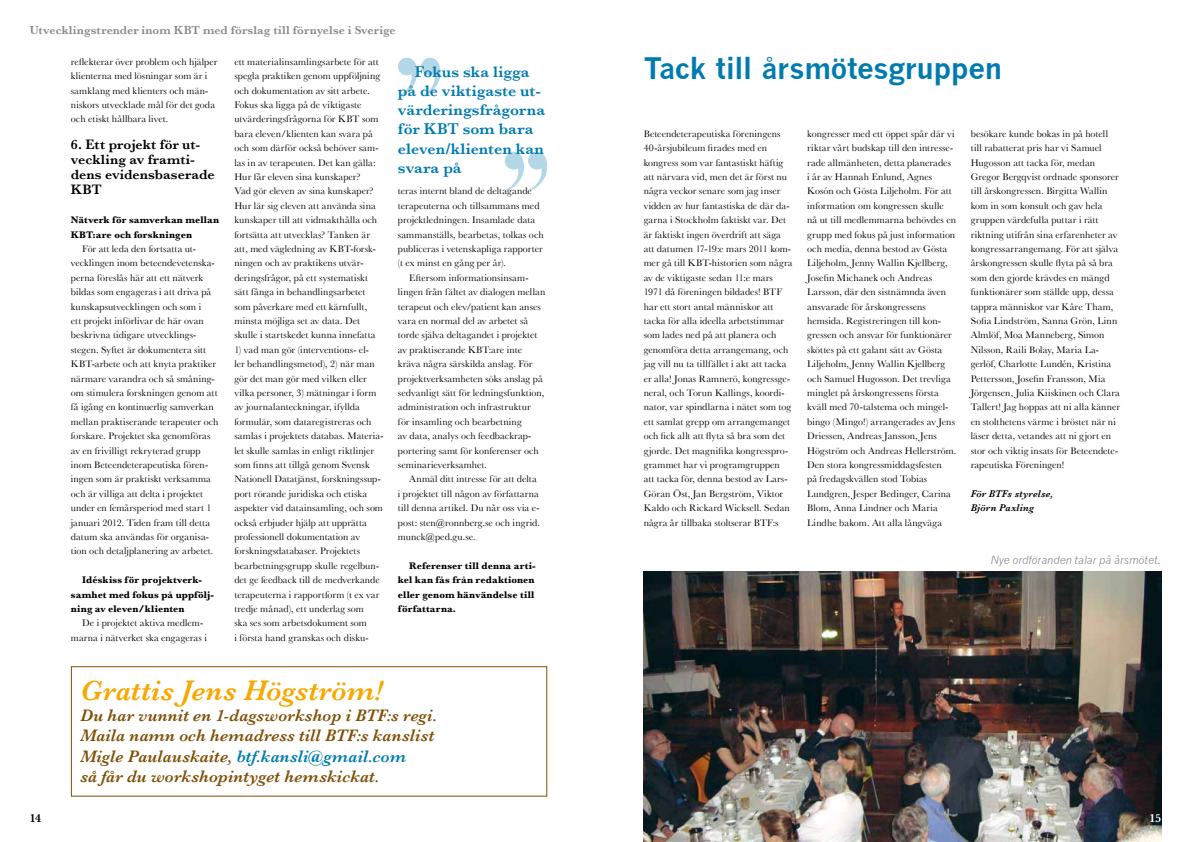
<style>
.page{position:relative;width:1191px;height:842px;background:#fff}
.page>*{position:absolute;margin:0;border:0;box-sizing:border-box;transform-origin:0 0}
.t1{font:700 29px "News Gothic";letter-spacing:-.015em;color:#007bb0}
.t2{font:italic 600 29px "Baskerville";letter-spacing:.005em;color:#f7a800}
.t3{font:italic 600 17px/20.4px "Baskerville";letter-spacing:.01em;color:#805007}
.t4{font:600 16px/19.2px "Baskerville";letter-spacing:.005em;color:#007bb0}
.t5{font:600 14px/15px "Baskerville";letter-spacing:.005em;color:#000}
.t6{font:600 12px "Baskerville";letter-spacing:.01em;color:#87888a}
.t7{font:600 12px "Baskerville";color:#000}
.t8{font:600 12px "Baskerville";color:#fff}
.t9{font:italic 11px "News Gothic";color:#87888a}
.t10{font:10px/14.4px "Baskerville";letter-spacing:.01em;color:#000}
.t11{font:700 10px/14.4px "Baskerville";letter-spacing:.01em;color:#000}
.t12{font:italic 600 10px/14.4px "Baskerville";letter-spacing:.015em;color:#000}
.s1{color:#007bb0}
</style>
<div class="page">
<div style="left:71px;top:666px;width:476px;height:131px;border:1px solid #805007"></div>
<img style="left:643px;top:572px;width:518px;height:270px">
<div style="left:398px;top:58px;width:18px;height:17px;background:#b5d8e8;border-radius:50%"></div>
<svg style="left:399px;top:57px;width:42px;height:39px"></svg>
<svg style="left:506px;top:152px;width:41px;height:38px"></svg>
<p class="t6" style="left:30px;top:23px;width:367px">Utvecklingstrender inom KBT med förslag till förnyelse i Sverige</p>
<p class="t10" style="left:71px;top:54px;width:148px">reflekterar över problem och hjälper klienterna med lösningar som är i samklang med klienters och män&shy;niskors utvecklade mål för det goda och etiskt hållbara livet.</p>
<h3 class="t5" style="left:71px;top:137px;width:145px">6. Ett projekt för ut&shy;veckling av framti&shy;dens evidensbaserade<br>KBT</h3>
<p class="t11" style="left:71px;top:213px;width:150px">Nätverk för samverkan mellan<br>KBT:are och forskningen</p>
<p class="t10" style="left:71px;top:241px;width:149px;text-indent:11px">För att leda den fortsatta ut&shy;vecklingen inom beteendevetenska&shy;perna föreslås här att ett nätverk bildas som engageras i att driva på kunskapsutvecklingen och som i<br>ett projekt införlivar de här ovan beskrivna tidigare utvecklings&shy;stegen. Syftet är dokumentera sitt KBT-arbete och att knyta praktiker närmare varandra och så småning&shy;om stimulera forskningen genom att få igång en kontinuerlig samverkan mellan praktiserande terapeuter och forskare. Projektet ska genomföras av en frivilligt rekryterad grupp inom Beteendeterapeutiska fören&shy;ingen som är praktiskt verksamma och är villiga att delta i projektet under en femårsperiod med start 1 januari 2012. Tiden fram till detta datum ska användas för organisa&shy;tion och detaljplanering av arbetet.</p>
<p class="t11" style="left:71px;top:573px;width:144px;text-indent:11px">Idéskiss för projektverk&shy;samhet med fokus på uppfölj&shy;ning av eleven/klienten</p>
<p class="t10" style="left:71px;top:616px;width:137px;text-indent:11px">De i projektet aktiva medlem&shy;marna i nätverket ska engageras i</p>
<p class="t10" style="left:234px;top:54px;width:147px">ett materialinsamlingsarbete för att spegla praktiken genom uppföljning och dokumentation av sitt arbete.<br>Fokus ska ligga på de viktigaste utvärderingsfrågorna för KBT som bara eleven/klienten kan svara på och som därför också behöver sam&shy;las in av terapeuten. Det kan gälla:<br>Hur får eleven sina kunskaper?<br>Vad gör eleven av sina kunskaper?<br>Hur lär sig eleven att använda sina kunskaper till att vidmakthålla och fortsätta att utvecklas? Tanken är att, med vägledning av KBT-forsk&shy;ningen och av praktikens utvär&shy;deringsfrågor, på ett systematiskt sätt fånga in behandlingsarbetet som påverkare med ett kärnfullt, minsta möjliga set av data. Det skulle i startskedet kunna innefatta</p>
<p class="t10" style="left:234px;top:342px;width:151px">1) vad man gör (interventions- el-<br>ler behandlingsmetod), 2) när man gör det man gör med vilken eller vilka personer, 3) mätningar i form av journalanteckningar, ifyllda formulär, som dataregistreras och samlas i projektets databas. Materia&shy;let skulle samlas in enligt riktlinjer som finns att tillgå genom Svensk Nationell Datatjänst, forskningssup&shy;port rörande juridiska och etiska aspekter vid datainsamling, och som också erbjuder hjälp att upprätta professionell dokumentation av forskningsdatabaser. Projektets bearbetningsgrupp skulle regelbun&shy;det ge feedback till de medverkande terapeuterna i rapportform (t ex var tredje månad), ett underlag som<br>ska ses som arbetsdokument som<br>i första hand granskas och disku-</p>
<h3 class="t4" style="left:398px;top:62px;width:149px;text-indent:17px">Fokus ska ligga på de viktigaste ut&shy;värderingsfrågorna för KBT som bara eleven/klienten kan svara på</h3>
<p class="t10" style="left:398px;top:184px;width:135px">teras internt bland de deltagande</p>
<p class="t10" style="left:398px;top:198px;width:143px">terapeuterna och tillsammans med</p>
<p class="t10" style="left:398px;top:213px;width:139px">projektledningen. Insamlade data</p>
<p class="t10" style="left:398px;top:227px;width:147px">sammanställs, bearbetas, tolkas och</p>
<p class="t10" style="left:398px;top:241px;width:146px">publiceras i vetenskapliga rapporter</p>
<p class="t10" style="left:398px;top:256px;width:109px">(t ex minst en gång per år).</p>
<p class="t10" style="left:409px;top:270px;width:121px">Eftersom informationsinsam-</p>
<p class="t10" style="left:398px;top:285px;width:149px">lingen från fältet av dialogen mellan</p>
<p class="t10" style="left:398px;top:299px;width:144px">terapeut och elev/patient kan anses</p>
<p class="t10" style="left:398px;top:313px;width:132px">vara en normal del av arbetet så</p>
<p class="t10" style="left:398px;top:328px;width:141px">torde själva deltagandet i projektet</p>
<p class="t10" style="left:398px;top:342px;width:126px">av praktiserande KBT:are inte</p>
<p class="t10" style="left:398px;top:357px;width:136px">kräva några särskilda anslag. För</p>
<p class="t10" style="left:398px;top:371px;width:146px">projektverksamheten söks anslag på</p>
<p class="t10" style="left:398px;top:385px;width:148px">sedvanligt sätt för ledningsfunktion,</p>
<p class="t10" style="left:398px;top:400px;width:134px">administration och infrastruktur</p>
<p class="t10" style="left:398px;top:414px;width:125px">för insamling och bearbetning</p>
<p class="t10" style="left:398px;top:429px;width:135px">av data, analys och feedbackrap-</p>
<p class="t10" style="left:398px;top:443px;width:142px">portering samt för konferenser och</p>
<p class="t10" style="left:398px;top:457px;width:91px">seminarieverksamhet.</p>
<p class="t10" style="left:409px;top:472px;width:129px">Anmäl ditt intresse för att delta</p>
<p class="t10" style="left:398px;top:486px;width:142px">i projektet till någon av författarna</p>
<p class="t10" style="left:398px;top:501px;width:143px">till denna artikel. Du når oss via e-</p>
<p class="t10" style="left:398px;top:515px;width:144px">post: sten@ronnberg.se och ingrid.</p>
<p class="t10" style="left:398px;top:529px;width:79px">munck@ped.gu.se.</p>
<p class="t11" style="left:398px;top:558px;width:139px;text-indent:11px">Referenser till denna arti&shy;kel kan fås från redaktionen eller genom hänvändelse till författarna.</p>
<h1 class="t2" style="left:80px;top:674px;width:303px">Grattis Jens Högström!</h1>
<h2 class="t3" style="left:80px;top:705px;width:358px">Du har vunnit en 1-dagsworkshop i BTF:s regi.<br>Maila namn och hemadress till BTF:s kanslist Migle Paulauskaite, <span class="s1">btf.kansli@gmail.com<br></span>så får du workshopintyget hemskickat.</h2>
<h1 class="t1" style="left:643px;top:50px;width:360px">Tack till årsmötesgruppen</h1>
<p class="t10" style="left:643px;top:126px;width:150px">Beteendeterapeutiska föreningens 40-årsjubileum firades med en kongress som var fantastiskt häftig att närvara vid, men det är först nu några veckor senare som jag inser vidden av hur fantastiska de där da&shy;garna i Stockholm faktiskt var. Det är faktiskt ingen överdrift att säga att datumen 17-19:e mars 2011 kom&shy;mer gå till KBT-historien som några av de viktigaste sedan 11:e mars 1971 då föreningen bildades! BTF har ett stort antal människor att tacka för alla ideella arbetstimmar som lades ned på att planera och genomföra detta arrangemang, och jag vill nu ta tillfället i akt att tacka er alla! Jonas Ramnerö, kongressge&shy;neral, och Torun Kallings, koordi&shy;nator, var spindlarna i nätet som tog ett samlat grepp om arrangemanget och fick allt att flyta så bra som det gjorde. Det magnifika kongresspro&shy;grammet har vi programgruppen att tacka för, denna bestod av Lars-Göran Öst, Jan Bergström, Viktor Kaldo och Rickard Wicksell. Sedan några år tillbaka stoltserar BTF:s</p>
<p class="t10" style="left:807px;top:126px;width:151px">kongresser med ett öppet spår där vi riktar vårt budskap till den intresse&shy;rade allmänheten, detta planerades<br>i år av Hannah Enlund, Agnes Kosón och Gösta Liljeholm. För att information om kongressen skulle nå ut till medlemmarna behövdes en grupp med fokus på just information och media, denna bestod av Gösta Liljeholm, Jenny Wallin Kjellberg, Josefin Michanek och Andreas Larsson, där den sistnämnda även ansvarade för årskongressens hemsida. Registreringen till kon&shy;gressen och ansvar för funktionärer sköttes på ett galant sätt av Gösta Liljeholm, Jenny Wallin Kjellberg och Samuel Hugosson. Det trevliga minglet på årskongressens första kväll med 70-talstema och mingel&shy;bingo (Mingo!) arrangerades av Jens Driessen, Andreas Jansson, Jens Högström och Andreas Hellerström.<br>Den stora kongressmiddagsfesten<br>på fredagskvällen stod Tobias Lundgren, Jesper Bedinger, Carina Blom, Anna Lindner och Maria Lindhe bakom. Att alla långväga</p>
<p class="t10" style="left:970px;top:126px;width:151px">besökare kunde bokas in på hotell till rabatterat pris har vi Samuel Hugosson att tacka för, medan Gregor Bergqvist ordnade sponsorer till årskongressen. Birgitta Wallin kom in som konsult och gav hela gruppen värdefulla puttar i rätt riktning utifrån sina erfarenheter av kongressarrangemang. För att själva årskongressen skulle flyta på så bra som den gjorde krävdes en mängd funktionärer som ställde upp, dessa tappra människor var Kåre Tham, Sofia Lindström, Sanna Grön, Linn Almlöf, Moa Manneberg, Simon Nilsson, Raili Bolay, Maria La&shy;gerlöf, Charlotte Lundén, Kristina Pettersson, Josefin Fransson, Mia Jörgensen, Julia Kiiskinen och Clara Tallert! Jag hoppas att ni alla känner en stolthetens värme i bröstet när ni läser detta, vetandes att ni gjort en stor och viktig insats för Beteendete&shy;rapeutiska Föreningen!</p>
<p class="t12" style="left:970px;top:486px;width:84px">För BTFs styrelse,<br>Björn Paxling</p>
<p class="t9" style="left:990px;top:554px;width:172px">Nye ordföranden talar på årsmötet.</p>
<p class="t7" style="left:30px;top:811px;width:13px">14</p>
<p class="t8" style="left:1149px;top:811px;width:13px">15</p>
</div>
